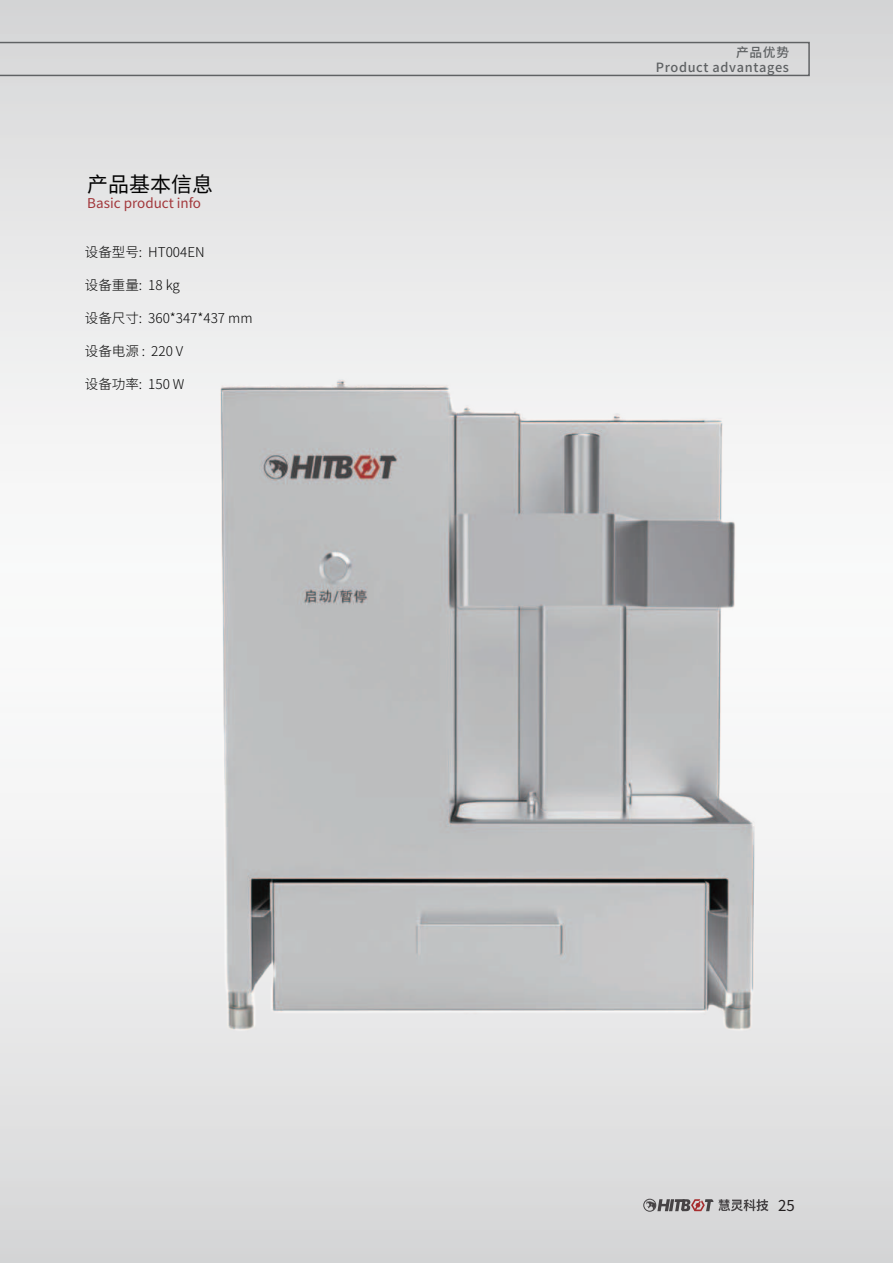
<style>
.page{position:relative;width:893px;height:1263px;background:#fff}
.page>*{position:absolute;margin:0;border:0;box-sizing:border-box;transform-origin:0 0}
.t1{font:21px "Source Han Sans CN";color:#030303}
.t2{font:15px "Source Han Sans CN";color:#231f20}
.t3{font:300 13.5px "Source Han Sans CN";color:#030303}
.t4{font:13.5px "Source Han Sans CN";color:#a2373b}
.t5{font:500 12.75px/15.3px "Source Han Sans CN";letter-spacing:.05em;color:#5e6163;text-align:right}
</style>
<div class="page">
<svg style="left:0;top:0;width:893px;height:444px;background:#dfdfe0"></svg>
<div style="left:0;top:484px;width:893px;height:779px;background:linear-gradient(to bottom,#fff,#dbdbdc)"></div>
<img style="left:55px;top:257px;width:815px;height:896px">
<div style="left:644px;top:1199px;width:12px;height:12px;border:1px solid #464345;border-radius:50%"></div>
<svg style="left:646px;top:1199px;width:122px;height:12px"></svg>
<div style="left:0;top:42px;width:810px;height:34px;border:1px solid #606264"></div>
<h1 class="t1" style="left:87px;top:172px;width:127px">产品基本信息</h1>
<p class="t4" style="left:87px;top:195px;width:115px">Basic product info</p>
<p class="t3" style="left:85px;top:244px;width:121px">设备型号: HT004EN</p>
<p class="t3" style="left:85px;top:277px;width:97px">设备重量: 18 kg</p>
<p class="t3" style="left:85px;top:310px;width:169px">设备尺寸: 360*347*437 mm</p>
<p class="t3" style="left:85px;top:343px;width:100px">设备电源 : 220 V</p>
<p class="t3" style="left:85px;top:376px;width:101px">设备功率: 150 W</p>
<p class="t5" style="left:656px;top:45px;width:135px">产品优势<br>Product advantages</p>
<p class="t2" style="left:778px;top:1196px;width:18px">25</p>
</div>
